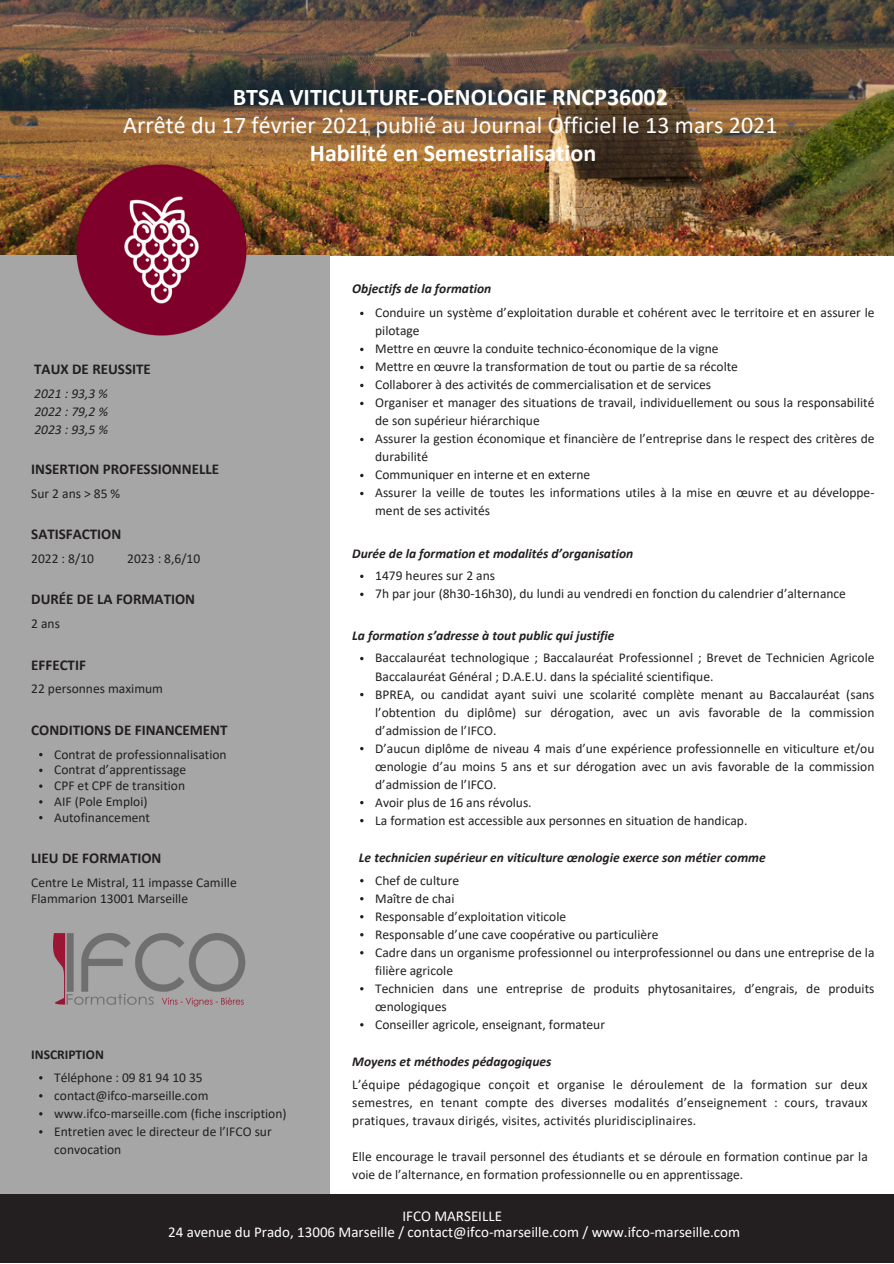
<style>
.page{position:relative;width:894px;height:1264px;background:#fff}
.page>*{position:absolute;margin:0;border:0;box-sizing:border-box;transform-origin:0 0}
.t1{font:700 24px "Calibri";color:#fff}
.t2{font:24px "Calibri";color:#fff}
.t3{font:700 15px "Calibri";color:#231f20}
.t4{font:15px "Calibri";color:#fff}
.t5{font:13.5px/18px "Calibri";color:#231f20}
.t6{font:italic 700 13.5px "Calibri";color:#231f20}
.t7{font:italic 13.5px "Calibri";color:#231f20}
.t8{font:700 13.5px "Calibri";color:#231f20}
</style>
<div class="page">
<img style="left:0;top:0;width:893px;height:255px">
<div style="left:0;top:255px;width:330px;height:939px;background:#a6a6a6"></div>
<div style="left:0;top:1194px;width:893px;height:69px;background:#231f20"></div>
<img style="left:54px;top:933px;width:192px;height:74px">
<img style="left:74px;top:163px;width:174px;height:173px">
<p class="t1" style="left:233px;top:86px;width:436px">BTSA VITICULTURE-OENOLOGIE RNCP36002</p>
<p class="t2" style="left:123px;top:115px;width:655px">Arrêté du 17 février 2021 publié au Journal Officiel le 13 mars 2021</p>
<p class="t1" style="left:310px;top:143px;width:288px">Habilité en Semestrialisation</p>
<p class="t3" style="left:34px;top:363px;width:118px">TAUX DE REUSSITE</p>
<p class="t7" style="left:34px;top:388px;width:75px">2021 : 93,3 %</p>
<p class="t7" style="left:34px;top:406px;width:75px">2022 : 79,2 %</p>
<p class="t7" style="left:34px;top:424px;width:75px">2023 : 93,5 %</p>
<p class="t3" style="left:31px;top:463px;width:189px">INSERTION PROFESSIONNELLE</p>
<p class="t5" style="left:31px;top:485px;width:90px">Sur 2 ans &gt; 85 %</p>
<p class="t3" style="left:31px;top:528px;width:92px">SATISFACTION</p>
<p class="t5" style="left:31px;top:550px;width:64px">2022 : 8/10</p>
<p class="t5" style="left:127px;top:550px;width:74px">2023 : 8,6/10</p>
<p class="t3" style="left:31px;top:593px;width:165px">DURÉE DE LA FORMATION</p>
<p class="t5" style="left:31px;top:615px;width:30px">2 ans</p>
<p class="t3" style="left:31px;top:658px;width:56px">EFFECTIF</p>
<p class="t5" style="left:31px;top:681px;width:133px">22 personnes maximum</p>
<p class="t3" style="left:31px;top:723px;width:198px">CONDITIONS DE FINANCEMENT</p>
<p class="t5" style="left:54px;top:746px;width:174px">Contrat de professionnalisation</p>
<p class="t5" style="left:54px;top:762px;width:133px">Contrat d’apprentissage</p>
<p class="t5" style="left:54px;top:777px;width:132px">CPF et CPF de transition</p>
<p class="t5" style="left:54px;top:793px;width:95px">AIF (Pole Emploi)</p>
<p class="t5" style="left:54px;top:809px;width:97px">Autofinancement</p>
<p class="t3" style="left:31px;top:852px;width:132px">LIEU DE FORMATION</p>
<p class="t5" style="left:31px;top:875px;width:207px;line-height:15.8px">Centre Le Mistral, 11 impasse Camille<br>Flammarion 13001 Marseille</p>
<p class="t8" style="left:31px;top:1049px;width:74px">INSCRIPTION</p>
<p class="t5" style="left:54px;top:1069px;width:150px">Téléphone : 09 81 94 10 35</p>
<p class="t5" style="left:54px;top:1087px;width:156px">contact@ifco-marseille.com</p>
<p class="t5" style="left:54px;top:1105px;width:234px">www.ifco-marseille.com (fiche inscription)</p>
<p class="t5" style="left:54px;top:1123px;width:219px">Entretien avec le directeur de l’IFCO sur convocation</p>
<p class="t6" style="left:352px;top:283px;width:140px">Objectifs de la formation</p>
<p class="t5" style="left:375px;top:305px;width:500px">Conduire un système d’exploitation durable et cohérent avec le territoire et en assurer le pilotage</p>
<p class="t5" style="left:375px;top:341px;width:345px">Mettre en œuvre la conduite technico-économique de la vigne</p>
<p class="t5" style="left:375px;top:359px;width:364px">Mettre en œuvre la transformation de tout ou partie de sa récolte</p>
<p class="t5" style="left:375px;top:377px;width:337px">Collaborer à des activités de commercialisation et de services</p>
<p class="t5" style="left:375px;top:395px;width:500px">Organiser et manager des situations de travail, individuellement ou sous la responsabilité de son supérieur hiérarchique</p>
<p class="t5" style="left:375px;top:431px;width:500px">Assurer la gestion économique et financière de l’entreprise dans le respect des critères de durabilité</p>
<p class="t5" style="left:375px;top:467px;width:216px">Communiquer en interne et en externe</p>
<p class="t5" style="left:375px;top:485px;width:500px">Assurer la veille de toutes les informations utiles à la mise en œuvre et au développe&shy;ment de ses activités</p>
<p class="t6" style="left:352px;top:548px;width:282px">Durée de la formation et modalités d’organisation</p>
<p class="t5" style="left:375px;top:568px;width:121px">1479 heures sur 2 ans</p>
<p class="t5" style="left:375px;top:586px;width:472px">7h par jour (8h30-16h30), du lundi au vendredi en fonction du calendrier d’alternance</p>
<p class="t6" style="left:352px;top:630px;width:263px">La formation s’adresse à tout public qui justifie</p>
<p class="t5" style="left:375px;top:650px;width:500px">Baccalauréat technologique ; Baccalauréat Professionnel ; Brevet de Technicien Agricole<br>Baccalauréat Général ; D.A.E.U. dans la spécialité scientifique.</p>
<p class="t5" style="left:375px;top:686px;width:500px;text-align:justify">BPREA, ou candidat ayant suivi une scolarité complète menant au Baccalauréat (sans l’obtention du diplôme) sur dérogation, avec un avis favorable de la commission d’admission de l’IFCO.</p>
<p class="t5" style="left:375px;top:740px;width:500px;text-align:justify">D’aucun diplôme de niveau 4 mais d’une expérience professionnelle en viticulture et/ou œnologie d’au moins 5 ans et sur dérogation avec un avis favorable de la commission d’admission de l’IFCO.</p>
<p class="t5" style="left:375px;top:794px;width:158px">Avoir plus de 16 ans révolus.</p>
<p class="t5" style="left:375px;top:812px;width:373px">La formation est accessible aux personnes en situation de handicap.</p>
<p class="t6" style="left:359px;top:852px;width:408px">Le technicien supérieur en viticulture œnologie exerce son métier comme</p>
<p class="t5" style="left:375px;top:872px;width:85px">Chef de culture</p>
<p class="t5" style="left:375px;top:890px;width:81px">Maître de chai</p>
<p class="t5" style="left:375px;top:908px;width:192px">Responsable d’exploitation viticole</p>
<p class="t5" style="left:375px;top:926px;width:285px">Responsable d’une cave coopérative ou particulière</p>
<p class="t5" style="left:375px;top:944px;width:500px">Cadre dans un organisme professionnel ou interprofessionnel ou dans une entreprise de la filière agricole</p>
<p class="t5" style="left:375px;top:980px;width:500px">Technicien dans une entreprise de produits phytosanitaires, d’engrais, de produits œnologiques</p>
<p class="t5" style="left:375px;top:1016px;width:231px">Conseiller agricole, enseignant, formateur</p>
<p class="t6" style="left:352px;top:1056px;width:201px">Moyens et méthodes pédagogiques</p>
<p class="t5" style="left:352px;top:1076px;width:517px;text-align:justify">L’équipe pédagogique conçoit et organise le déroulement de la formation sur deux semestres, en tenant compte des diverses modalités d’enseignement : cours, travaux pratiques, travaux dirigés, visites, activités pluridisciplinaires.</p>
<p class="t5" style="left:352px;top:1148px;width:517px">Elle encourage le travail personnel des étudiants et se déroule en formation continue par la voie de l’alternance, en formation professionnelle ou en apprentissage.</p>
<p class="t4" style="left:402px;top:1209px;width:101px">IFCO MARSEILLE</p>
<p class="t4" style="left:168px;top:1226px;width:573px">24 avenue du Prado, 13006 Marseille / contact@ifco-marseille.com / www.ifco-marseille.com</p>
</div>
